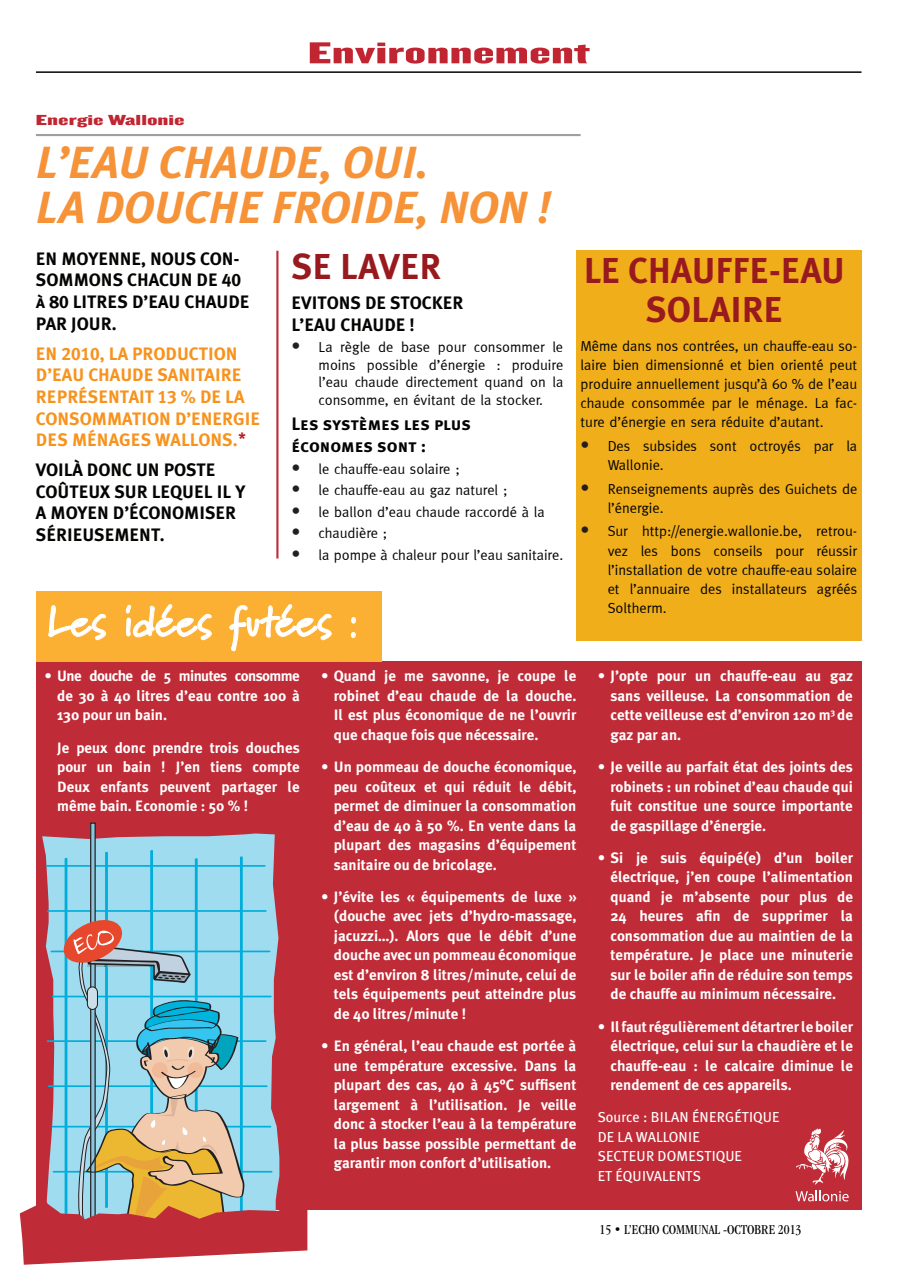
<style>
.page{position:relative;width:900px;height:1273px;background:#fff}
.page>*{position:absolute;margin:0;border:0;box-sizing:border-box;transform-origin:0 0}
.t1{font:italic 700 45px/45px "Meta Plus";color:#f69238}
.t2{font:700 42.75px "Marydale";color:#fff}
.Paragraph_Style44{font:700 36px/39.3px "Meta Plus";color:#981a1e;text-align:center}
.t3{font:31.5px "Knockout HTF69 Full Liteweight";color:#c12531;scale:2 1}
.Paragraph_Style44-2{font:18px/21.6px "Meta Plus Bold Caps";color:#040503}
.t4{font:18px/21.6px "Meta Plus Bold Caps";color:#f7931d}
.Paragraph_Style44-3{font:700 15px/19.5px "Meta Plus";color:#fff;text-align:justify}
.t5{font:15px "Knockout HTF69 Full Liteweight";color:#c12531;scale:2 1}
.Paragraph_Style44-4{font:14.4px/19.2px "Meta";color:#040503;text-align:justify}
.Paragraph_Style44-5{font:14.4px/19.5px "Meta Plus";color:#fff}
.t6{font:condensed 14.1px "ITC Garamond Std";color:#040503}
.s1{font-family:"Frutiger LT";font-weight:900;font-stretch:condensed;color:#b61c20}
.s2{font-size:18px;color:#231f20}
</style>
<div class="page">
<hr style="left:36px;top:71px;width:825px;height:2px;background:#040503">
<div style="left:36px;top:661px;width:825px;height:549px;background:#bf2b37"></div>
<svg style="left:42px;top:833px;width:233px;height:16px;fill:#a0dcf0"></svg>
<hr style="left:91px;top:823px;width:4px;height:399px;background:#8bc6de">
<div style="left:90px;top:822px;width:6px;height:401px;border:1px solid #231f20"></div>
<svg style="left:20px;top:849px;width:287px;height:416px"></svg>
<hr style="left:36px;top:134px;width:544px;height:2px;background:#9f9f9e">
<hr style="left:276px;top:251px;width:2px;height:307px;background:#bf2b37">
<div style="left:576px;top:251px;width:285px;height:390px;background:#f1ae1b"></div>
<div style="left:36px;top:591px;width:345px;height:70px;background:#fbb033"></div>
<svg style="left:48px;top:605px;width:58px;height:57px"></svg>
<svg style="left:125px;top:604px;width:87px;height:37px"></svg>
<svg style="left:229px;top:604px;width:103px;height:48px"></svg>
<svg style="left:350px;top:617px;width:6px;height:21px"></svg>
<svg style="left:795px;top:1191px;width:53px;height:10px"></svg>
<svg style="left:796px;top:1128px;width:52px;height:57px"></svg>
<h3 class="t3" style="left:308px;top:37px;width:142px">Environnement</h3>
<p class="t5" style="left:36px;top:113px;width:76px">Energie Wallonie</p>
<h1 class="t1" style="left:36px;top:140px;width:516px">L’EAU CHAUDE, OUI.<br>LA DOUCHE FROIDE, NON !</h1>
<p class="Paragraph_Style44-2" style="left:36px;top:248px;width:215px">EN MOYENNE, NOUS CON-<br>SOMMONS CHACUN DE 40 à 80 LITRES D’EAU CHAUDE<br>PAR JOUR.</p>
<p class="t4" style="left:36px;top:343px;width:226px">EN 2010, LA PRODUCTION<br>D’EAU CHAUDE SANITAIRE<br>REPRÉSENTAIT 13 % DE LA<br>CONSOMMATION D’ENERGIE<br>DES MÉNAGES WALLONS.<span class="s1">*</span></p>
<p class="Paragraph_Style44-2" style="left:36px;top:459px;width:211px">VOILÀ DONC UN POSTE<br>COÛTEUX SUR LEQUEL IL Y<br>A MOYEN D’ÉCONOMISER<br>SÉRIEUSEMENT.</p>
<p class="Paragraph_Style44" style="left:291px;top:246px;width:151px">SE LAVER</p>
<p class="Paragraph_Style44-2" style="left:291px;top:292px;width:173px">EVITONS DE STOCKER<br>L’EAU CHAUDE !</p>
<p class="Paragraph_Style44-4" style="left:318px;top:339px;width:246px;line-height:17.4px;text-indent:-27px"><span class="s2">•</span> La règle de base pour consommer le moins possible d’énergie : produire l’eau chaude directement quand on la consomme, en évitant de la stocker.</p>
<p class="Paragraph_Style44-2" style="left:291px;top:413px;width:181px">Les systèmes les plus économes sont :</p>
<p class="Paragraph_Style44-4" style="left:291px;top:459px;width:169px"><span class="s2">•</span> le chauffe-eau solaire ;</p>
<p class="Paragraph_Style44-4" style="left:291px;top:480px;width:217px"><span class="s2">•</span> le chauffe-eau au gaz naturel ;</p>
<p class="Paragraph_Style44-4" style="left:291px;top:502px;width:254px"><span class="s2">•</span> le ballon d’eau chaude raccordé à la</p>
<p class="Paragraph_Style44-4" style="left:291px;top:524px;width:97px"><span class="s2">•</span> chaudière ;</p>
<p class="Paragraph_Style44-4" style="left:291px;top:545px;width:273px"><span class="s2">•</span> la pompe à chaleur pour l’eau sanitaire.</p>
<h2 class="t2" style="left:47px;top:596px;width:313px">Les idées futées :</h2>
<p class="Paragraph_Style44" style="left:583px;top:251px;width:262px">LE CHAUFFE-EAU<br>SOLAIRE</p>
<p class="Paragraph_Style44-4" style="left:580px;top:336px;width:278px">Même dans nos contrées, un chauffe-eau so&shy;laire bien dimensionné et bien orienté peut produire annuellement jusqu’à 60 % de l’eau chaude consommée par le ménage. La fac&shy;ture d’énergie en sera réduite d’autant.</p>
<p class="Paragraph_Style44-4" style="left:607px;top:436px;width:251px;text-indent:-27px"><span class="s2">•</span> Des subsides sont octroyés par la<br>Wallonie.</p>
<p class="Paragraph_Style44-4" style="left:607px;top:479px;width:251px;text-indent:-27px"><span class="s2">•</span> Renseignements auprès des Guichets de l’énergie.</p>
<p class="Paragraph_Style44-4" style="left:607px;top:521px;width:251px;text-indent:-27px"><span class="s2">•</span> Sur http://energie.wallonie.be, retrou&shy;vez les bons conseils pour réussir l’installation de votre chauffe-eau solaire et l’annuaire des installateurs agréés Soltherm.</p>
<p class="Paragraph_Style44-3" style="left:57px;top:666px;width:244px;text-indent:-13px">• Une douche de 5 minutes consomme de 30 à 40 litres d’eau contre 100 à 130 pour un bain.</p>
<p class="Paragraph_Style44-3" style="left:57px;top:737px;width:244px">Je peux donc prendre trois douches pour un bain ! J’en tiens compte Deux enfants peuvent partager le même bain. Economie : 50 % !</p>
<p class="Paragraph_Style44-3" style="left:334px;top:666px;width:244px;text-indent:-13px">• Quand je me savonne, je coupe le robinet d’eau chaude de la douche.<br>Il est plus économique de ne l’ouvrir que chaque fois que nécessaire.</p>
<p class="Paragraph_Style44-3" style="left:334px;top:757px;width:244px;text-indent:-13px">• Un pommeau de douche économique, peu coûteux et qui réduit le débit, permet de diminuer la consommation d’eau de 40 à 50 %. En vente dans la plupart des magasins d’équipement sanitaire ou de bricolage.</p>
<p class="Paragraph_Style44-3" style="left:334px;top:887px;width:244px;text-indent:-13px">• J’évite les « équipements de luxe » (douche avec jets d’hydro-massage, jacuzzi…). Alors que le débit d’une douche avec un pommeau économique est d’environ 8 litres/minute, celui de tels équipements peut atteindre plus de 40 litres/minute !</p>
<p class="Paragraph_Style44-3" style="left:334px;top:1036px;width:244px;text-indent:-13px">• En général, l’eau chaude est portée à une température excessive. Dans la plupart des cas, 40 à 45°C suffisent largement à l’utilisation. Je veille donc à stocker l’eau à la température la plus basse possible permettant de garantir mon confort d’utilisation.</p>
<p class="Paragraph_Style44-3" style="left:610px;top:666px;width:244px;text-indent:-13px">• J’opte pour un chauffe-eau au gaz sans veilleuse. La consommation de cette veilleuse est d’environ 120 m<sup>3</sup> de gaz par an.</p>
<p class="Paragraph_Style44-3" style="left:610px;top:757px;width:244px;text-indent:-13px">• Je veille au parfait état des joints des robinets : un robinet d’eau chaude qui fuit constitue une source importante de gaspillage d’énergie.</p>
<p class="Paragraph_Style44-3" style="left:610px;top:848px;width:244px;text-indent:-13px">• Si je suis équipé(e) d’un boiler électrique, j’en coupe l’alimentation quand je m’absente pour plus de 24 heures afin de supprimer la consommation due au maintien de la température. Je place une minuterie sur le boiler afin de réduire son temps de chauffe au minimum nécessaire.</p>
<p class="Paragraph_Style44-3" style="left:610px;top:1016px;width:244px;text-indent:-13px">• Ilfautrégulièrementdétartrerleboiler électrique, celui sur la chaudière et le chauffe-eau : le calcaire diminue le rendement de ces appareils.</p>
<p class="Paragraph_Style44-5" style="left:597px;top:1107px;width:183px">Source : BILAN ÉNERGÉTIQUE<br>DE LA WALLONIE<br>SECTEUR DOMESTIQUE<br>ET ÉQUIVALENTS</p>
<p class="t6" style="left:599px;top:1222px;width:203px">15 • L’ECHO COMMUNAL -OCTOBRE 2013</p>
</div>
